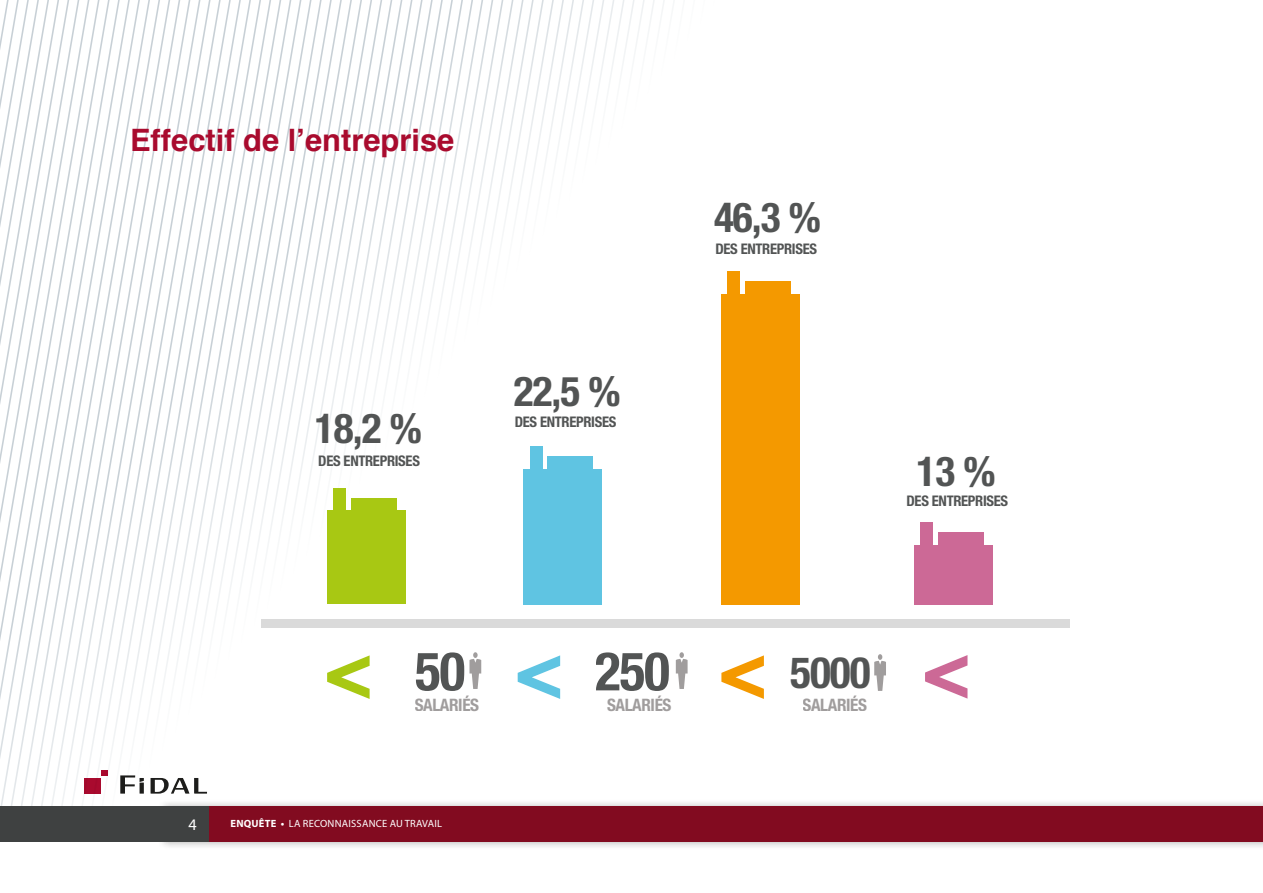
<style>
.page{position:relative;width:1263px;height:893px;background:#fff}
.page>*{position:absolute;margin:0;border:0;box-sizing:border-box;transform-origin:0 0}
.t1{font:700 condensed 84px "Helvetica Neue";color:#a8c813}
.t2{font:700 condensed 84px "Helvetica Neue";color:#cc6996}
.t3{font:700 condensed 53.55px "Helvetica Neue";color:#525454}
.t4{font:700 condensed 43.35px "Helvetica Neue";color:#525454}
.t5{font:700 condensed 41.25px "Helvetica Neue";letter-spacing:-.02em;color:#525454}
.t6{font:700 30.9px "Helvetica";color:#a90b2e}
.t7{font:700 condensed 17.1px "Helvetica Neue";letter-spacing:-.02em;color:#a09d9d}
.t8{font:16.2px "Myriad Pro";color:#fff}
.t9{font:700 condensed 14.7px "Helvetica Neue";letter-spacing:-.02em;color:#525454}
.t10{font:10.5px "Myriad Pro";letter-spacing:.02em;color:#fff}
.s1{font-size:84px;color:#5fc4e2}
.s2{font-weight:700}
.s3{font-size:84px;color:#f49900}
</style>
<div class="page">
<svg style="left:406px;top:0;width:10px;height:351px"></svg>
<svg style="left:387px;top:0;width:10px;height:380px"></svg>
<svg style="left:377px;top:0;width:10px;height:389px"></svg>
<svg style="left:367px;top:0;width:10px;height:407px"></svg>
<svg style="left:357px;top:0;width:10px;height:424px"></svg>
<svg style="left:348px;top:0;width:9px;height:431px"></svg>
<svg style="left:338px;top:0;width:10px;height:442px"></svg>
<svg style="left:328px;top:0;width:10px;height:510px"></svg>
<svg style="left:318px;top:0;width:10px;height:476px"></svg>
<svg style="left:308px;top:0;width:10px;height:488px"></svg>
<svg style="left:298px;top:0;width:10px;height:493px"></svg>
<svg style="left:289px;top:0;width:9px;height:510px"></svg>
<svg style="left:279px;top:0;width:10px;height:531px"></svg>
<svg style="left:269px;top:0;width:10px;height:539px"></svg>
<svg style="left:259px;top:0;width:10px;height:548px"></svg>
<svg style="left:249px;top:0;width:10px;height:566px"></svg>
<svg style="left:240px;top:0;width:9px;height:584px"></svg>
<svg style="left:230px;top:0;width:10px;height:590px"></svg>
<svg style="left:220px;top:0;width:10px;height:601px"></svg>
<svg style="left:210px;top:0;width:10px;height:618px"></svg>
<svg style="left:200px;top:0;width:10px;height:635px"></svg>
<svg style="left:191px;top:0;width:9px;height:641px"></svg>
<svg style="left:181px;top:0;width:10px;height:652px"></svg>
<svg style="left:171px;top:0;width:10px;height:673px"></svg>
<svg style="left:161px;top:0;width:10px;height:690px"></svg>
<svg style="left:151px;top:0;width:10px;height:807px"></svg>
<svg style="left:142px;top:0;width:9px;height:807px"></svg>
<svg style="left:132px;top:0;width:10px;height:807px"></svg>
<svg style="left:122px;top:0;width:10px;height:807px"></svg>
<svg style="left:112px;top:0;width:10px;height:807px"></svg>
<svg style="left:102px;top:0;width:10px;height:807px"></svg>
<svg style="left:92px;top:0;width:10px;height:807px"></svg>
<svg style="left:0;top:0;width:92px;height:807px"></svg>
<svg style="left:0;top:0;width:83px;height:805px"></svg>
<svg style="left:0;top:0;width:73px;height:803px"></svg>
<svg style="left:0;top:0;width:63px;height:802px"></svg>
<svg style="left:0;top:0;width:53px;height:800px"></svg>
<div style="left:157px;top:799px;width:1106px;height:51px;background:#1d1d1b;opacity:.35"></div>
<div style="left:164px;top:807px;width:1099px;height:35px;background:#820b20"></div>
<div style="left:0;top:807px;width:208px;height:35px;background:#3f4141"></div>
<div style="left:61px;top:765px;width:169px;height:32px;background:#fff"></div>
<div style="left:84px;top:778px;width:16px;height:16px;background:#a90a2e"></div>
<svg style="left:102px;top:770px;width:6px;height:6px"></svg>
<svg style="left:120px;top:775px;width:24px;height:19px"></svg>
<svg style="left:151px;top:778px;width:56px;height:16px"></svg>
<svg style="left:469px;top:652px;width:12px;height:37px"></svg>
<svg style="left:676px;top:652px;width:12px;height:37px"></svg>
<svg style="left:874px;top:654px;width:12px;height:37px"></svg>
<div style="left:523px;top:469px;width:79px;height:135px;background:#5fc4e2"></div>
<div style="left:530px;top:446px;width:12px;height:43px;background:#5fc4e2"></div>
<div style="left:548px;top:456px;width:45px;height:43px;background:#5fc4e2"></div>
<div style="left:721px;top:294px;width:79px;height:310px;background:#f49900"></div>
<div style="left:728px;top:272px;width:12px;height:42px;background:#f49900"></div>
<div style="left:746px;top:282px;width:45px;height:42px;background:#f49900"></div>
<div style="left:914px;top:545px;width:78px;height:59px;background:#cc6996"></div>
<div style="left:920px;top:523px;width:13px;height:42px;background:#cc6996"></div>
<div style="left:938px;top:533px;width:45px;height:42px;background:#cc6996"></div>
<div style="left:261px;top:619px;width:809px;height:9px;background:#dadada"></div>
<div style="left:327px;top:510px;width:79px;height:94px;background:#a8c813"></div>
<div style="left:334px;top:488px;width:12px;height:42px;background:#a8c813"></div>
<div style="left:351px;top:498px;width:46px;height:42px;background:#a8c813"></div>
<h3 class="t6" style="left:130px;top:115px;width:326px">Effectif de l’entreprise</h3>
<h3 class="t5" style="left:315px;top:394px;width:108px">18,2 %</h3>
<p class="t9" style="left:318px;top:448px;width:103px">DES ENTREPRISES</p>
<h3 class="t5" style="left:514px;top:357px;width:108px">22,5 %</h3>
<p class="t9" style="left:515px;top:409px;width:103px">DES ENTREPRISES</p>
<h3 class="t5" style="left:714px;top:183px;width:108px">46,3 %</h3>
<p class="t9" style="left:715px;top:236px;width:103px">DES ENTREPRISES</p>
<h3 class="t5" style="left:916px;top:437px;width:80px">13 %</h3>
<p class="t9" style="left:906px;top:488px;width:103px">DES ENTREPRISES</p>
<h1 class="t1" style="left:323px;top:599px;width:52px">&lt;</h1>
<h2 class="t3" style="left:415px;top:627px;width:52px">50</h2>
<h2 class="t3" style="left:514px;top:627px;width:158px"><span class="s1">&lt;</span> 250</h2>
<p class="t7" style="left:607px;top:690px;width:66px">SALARIÉS</p>
<p class="t7" style="left:415px;top:690px;width:66px">SALARIÉS</p>
<p class="t8" style="left:188px;top:815px;width:10px">4</p>
<p class="t10" style="left:231px;top:817px;width:213px"><span class="s2">ENQUÊTE •</span> LA RECONNAISSANCE AU TRAVAIL</p>
<h3 class="t4" style="left:717px;top:636px;width:155px"><span class="s3">&lt;</span> 5000</h3>
<p class="t7" style="left:803px;top:690px;width:66px">SALARIÉS</p>
<h1 class="t2" style="left:921px;top:599px;width:52px">&lt;</h1>
</div>
